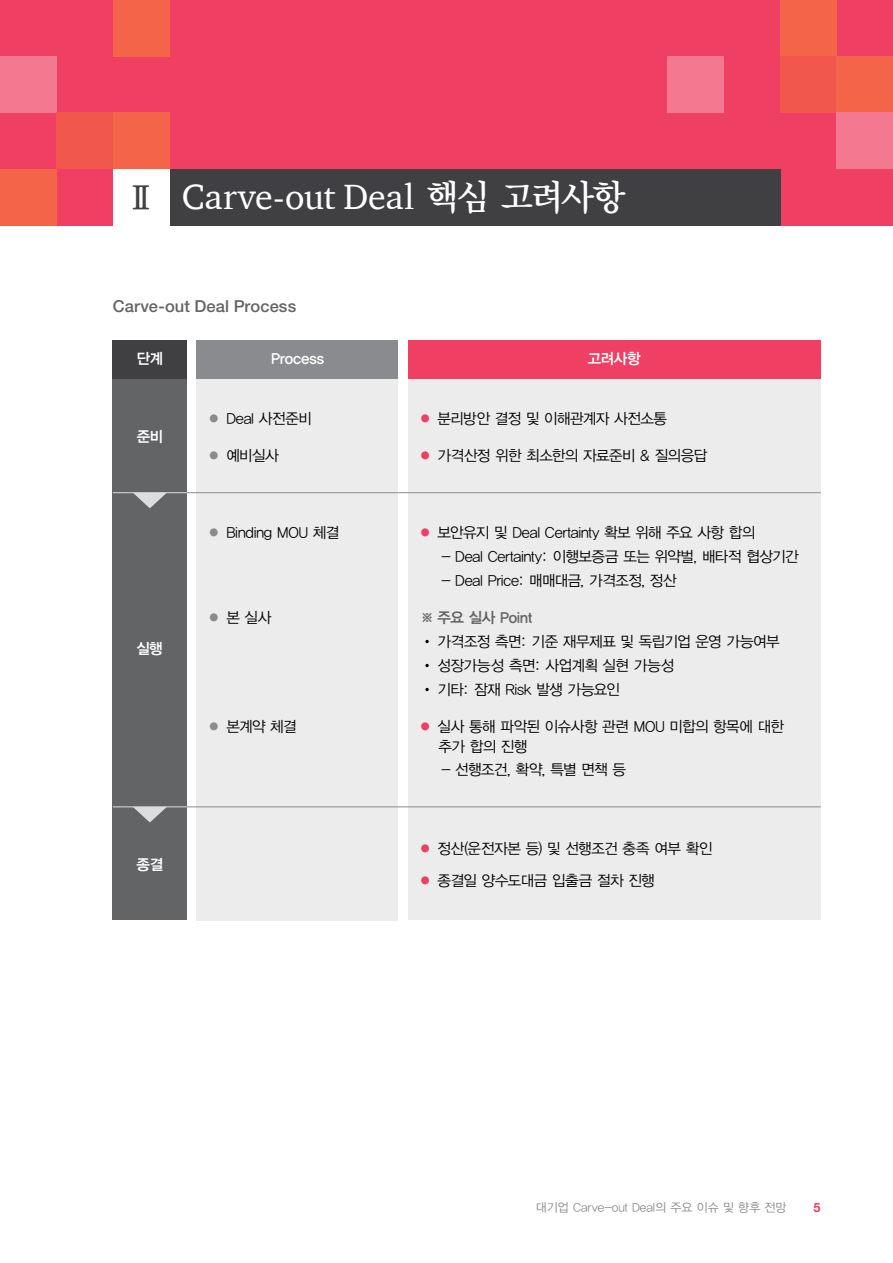
<style>
.page{position:relative;width:893px;height:1263px;background:#fff}
.page>*{position:absolute;margin:0;border:0;box-sizing:border-box;transform-origin:0 0}
.t1{font:36px "ITC Charter Com";letter-spacing:-.005em;color:#fff}
.t2{font:500 16.5px "Helvetica Neue";letter-spacing:.005em;color:#626466}
.t3{font:15px/19.5px "YDVYGO32";letter-spacing:-.025em;color:#000}
.t4{font:15px "YDVYGO34";letter-spacing:-.02em;color:#fff}
.t5{font:15px "YDVYGO32";letter-spacing:-.045em;color:#000}
.t6{font:15px "YDVYGO34";letter-spacing:-.02em;color:#626466}
.t7{font:700 12.75px "Helvetica Neue LT Pro";color:#ef3f62}
.t8{font:12px "YDVYGO32";color:#898b8e}
.s1{font-family:"YDVY Mj O34";color:#404042}
.s2{font-family:"YDVY Mj O34"}
.s3{color:#898b8e}
.s4{color:#ef3f62}
</style>
<div class="page">
<div style="left:0;top:0;width:893px;height:225px;background:#ef3f62"></div>
<div style="left:169px;top:169px;width:611px;height:56px;background:#404042"></div>
<div style="left:113px;top:169px;width:56px;height:56px;background:#fff"></div>
<div style="left:113px;top:378px;width:74px;height:542px;background:#626466"></div>
<hr style="left:113px;top:492px;width:74px;height:1px;background:#dcddde">
<div style="left:197px;top:340px;width:201px;height:580px;background:#ececed"></div>
<div style="left:408px;top:340px;width:413px;height:212px;background:#ececed"></div>
<div style="left:408px;top:492px;width:413px;height:428px;background:#ececed"></div>
<div style="left:197px;top:340px;width:201px;height:38px;background:#898b8e"></div>
<div style="left:113px;top:340px;width:74px;height:38px;background:#404042"></div>
<div style="left:408px;top:340px;width:413px;height:38px;background:#ef3f62"></div>
<hr style="left:187px;top:492px;width:634px;height:1px;background:#898b8e">
<hr style="left:187px;top:806px;width:634px;height:1px;background:#898b8e">
<hr style="left:113px;top:806px;width:74px;height:1px;background:#dcddde">
<svg style="left:133px;top:493px;width:34px;height:15px"></svg>
<svg style="left:133px;top:807px;width:34px;height:15px"></svg>
<div style="left:113px;top:113px;width:56px;height:56px;background:#f36448"></div>
<div style="left:0;top:56px;width:57px;height:57px;background:#f37890"></div>
<div style="left:0;top:169px;width:57px;height:56px;background:#f36448"></div>
<div style="left:57px;top:113px;width:56px;height:56px;background:#f1574d"></div>
<div style="left:780px;top:0;width:57px;height:56px;background:#f36448"></div>
<div style="left:780px;top:56px;width:57px;height:57px;background:#f1574d"></div>
<div style="left:837px;top:56px;width:56px;height:57px;background:#f36448"></div>
<div style="left:837px;top:113px;width:56px;height:56px;background:#f37890"></div>
<div style="left:668px;top:56px;width:56px;height:57px;background:#f37890"></div>
<div style="left:113px;top:0;width:56px;height:56px;background:#f36448"></div>
<h1 class="t1" style="left:124px;top:175px;width:503px"><span class="s1">Ⅱ</span> Carve-out Deal <span class="s2">핵심 고려사항</span></h1>
<p class="t2" style="left:113px;top:296px;width:185px">Carve-out Deal Process</p>
<p class="t4" style="left:137px;top:349px;width:28px">단계</p>
<p class="t4" style="left:271px;top:349px;width:54px">Process</p>
<p class="t4" style="left:137px;top:427px;width:28px">준비</p>
<p class="t4" style="left:136px;top:638px;width:28px">실행</p>
<p class="t3" style="left:207px;top:407px;width:106px"><span class="s3">●</span> Deal 사전준비</p>
<p class="t3" style="left:207px;top:445px;width:73px"><span class="s3">●</span> 예비실사</p>
<p class="t3" style="left:207px;top:522px;width:133px"><span class="s3">●</span> Binding MOU 체결</p>
<p class="t3" style="left:207px;top:607px;width:65px"><span class="s3">●</span> 본 실사</p>
<p class="t3" style="left:207px;top:716px;width:91px"><span class="s3">●</span> 본계약 체결</p>
<p class="t4" style="left:137px;top:855px;width:28px">종결</p>
<p class="t4" style="left:588px;top:349px;width:54px">고려사항</p>
<p class="t3" style="left:419px;top:407px;width:250px"><span class="s4">●</span> 분리방안 결정 및 이해관계자 사전소통</p>
<p class="t3" style="left:419px;top:445px;width:290px"><span class="s4">●</span> 가격산정 위한 최소한의 자료준비 &amp; 질의응답</p>
<p class="t3" style="left:419px;top:522px;width:338px"><span class="s4">●</span> 보안유지 및 Deal Certainty 확보 위해 주요 사항 합의</p>
<p class="t3" style="left:441px;top:546px;width:359px">- Deal Certainty: 이행보증금 또는 위약벌, 배타적 협상기간</p>
<p class="t3" style="left:441px;top:569px;width:237px">- Deal Price: 매매대금, 가격조정, 정산</p>
<p class="t6" style="left:421px;top:608px;width:113px">※ 주요 실사 Point</p>
<p class="t3" style="left:421px;top:631px;width:361px">• 가격조정 측면: 기준 재무제표 및 독립기업 운영 가능여부</p>
<p class="t3" style="left:421px;top:654px;width:255px">• 성장가능성 측면: 사업계획 실현 가능성</p>
<p class="t3" style="left:421px;top:678px;width:201px">• 기타: 잠재 Risk 발생 가능요인</p>
<p class="t3" style="left:438px;top:716px;width:347px;text-indent:-20px"><span class="s4">●</span> 실사 통해 파악된 이슈사항 관련 MOU 미합의 항목에 대한 추가 합의 진행</p>
<p class="t5" style="left:441px;top:760px;width:186px">- 선행조건, 확약, 특별 면책 등</p>
<p class="t3" style="left:419px;top:838px;width:296px"><span class="s4">●</span> 정산(운전자본 등) 및 선행조건 충족 여부 확인</p>
<p class="t3" style="left:419px;top:870px;width:238px"><span class="s4">●</span> 종결일 양수도대금 입출금 절차 진행</p>
<p class="t8" style="left:536px;top:1199px;width:252px">대기업 Carve-out Deal의 주요 이슈 및 향후 전망</p>
<p class="t7" style="left:814px;top:1199px;width:9px">5</p>
</div>
